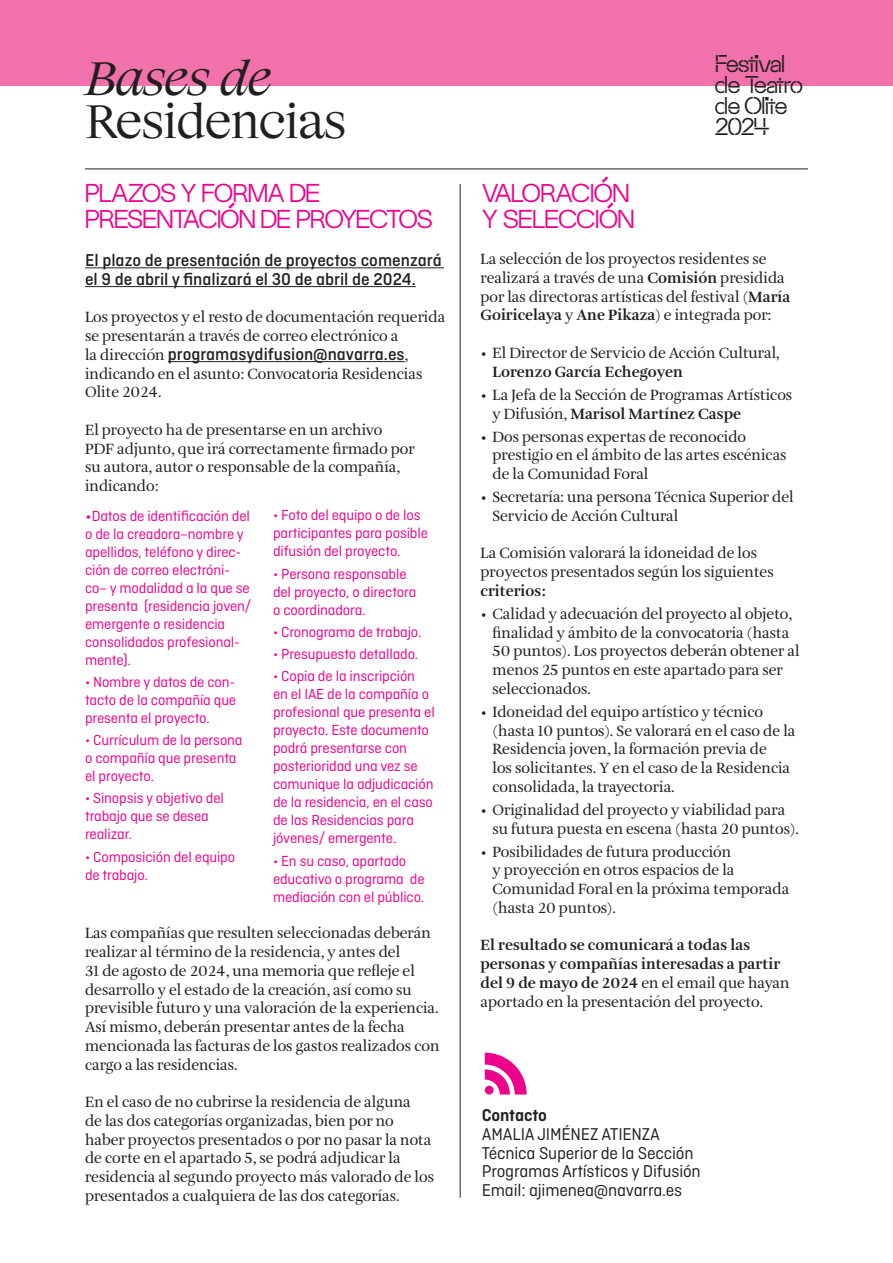
<style>
.page{position:relative;width:893px;height:1263px;background:#fff}
.page>*{position:absolute;margin:0;border:0;box-sizing:border-box;transform-origin:0 0}
.t1{font:300 46.5px "Big Daily Short";letter-spacing:-.03em;color:#231f20}
.t2{font:italic 300 46.5px "Big Daily Short";letter-spacing:-.03em;color:#231f20}
.t3{font:24px/25.5px "SM Maxeville";letter-spacing:-.03em;color:#ed028c}
.t4{font:22.5px "SM Maxeville Constructed";letter-spacing:-.05em;color:#231f20}
.t5{font:22.5px "SM Maxeville Constructed";letter-spacing:-.07em;color:#231f20}
.t6{font:500 18px "Ciutadella";color:#231f20}
.t7{font:18px "Ciutadella";letter-spacing:-.01em;color:#231f20}
.t8{font:600 18px "Ciutadella";letter-spacing:-.01em;color:#231f20}
.t9{font:15.3px/18.8px "Amalia Pro";color:#231f20}
.t10{font:15.3px/18px "Ciutadella";letter-spacing:-.01em;color:#ed028c}
.t11{font:700 15.3px "Amalia Pro";color:#231f20}
.s1{font-family:"Amalia Pro";font-weight:400;font-size:15.3px}
.s2{font-family:"Amalia Pro"}
.s3{font-weight:700}
.s4{font-weight:400}
</style>
<div class="page">
<hr style="left:85px;top:267px;width:359px;height:1px;background:#231f20">
<hr style="left:85px;top:286px;width:331px;height:1px;background:#231f20">
<hr style="left:168px;top:361px;width:237px;height:1px;background:#231f20">
<div style="left:0;top:0;width:893px;height:85px;background:#f171ab"></div>
<hr style="left:85px;top:169px;width:723px;height:1px;background:#231f20">
<hr style="left:460px;top:184px;width:1px;height:1014px;background:#231f20">
<p class="t2" style="left:85px;top:49px;width:189px">Bases de</p>
<p class="t1" style="left:85px;top:92px;width:263px">Residencias</p>
<p class="t3" style="left:85px;top:181px;width:349px">PLAZOS Y FORMA DE<br>PRESENTACIÓN DE PROYECTOS</p>
<p class="t3" style="left:482px;top:181px;width:149px">VALORACIÓN</p>
<p class="t3" style="left:482px;top:207px;width:154px">Y SELECCIÓN</p>
<p class="t5" style="left:715px;top:48px;width:72px">Festival</p>
<p class="t4" style="left:715px;top:69px;width:89px">de Teatro</p>
<p class="t4" style="left:715px;top:90px;width:74px">de Olite</p>
<p class="t4" style="left:715px;top:111px;width:56px">2024</p>
<p class="t6" style="left:85px;top:250px;width:358px">El plazo de presentación de proyectos comenzará</p>
<p class="t6" style="left:85px;top:269px;width:332px">el 9 de abril y finalizará el 30 de abril de 2024.</p>
<p class="t9" style="left:85px;top:308px;width:362px">Los proyectos y el resto de documentación requerida</p>
<p class="t9" style="left:85px;top:327px;width:315px">se presentarán a través de correo electrónico a</p>
<p class="t6" style="left:85px;top:344px;width:325px"><span class="s1">la dirección</span> programasydifusion@navarra.es<span class="s1">,</span></p>
<p class="t9" style="left:85px;top:365px;width:339px">indicando en el asunto: Convocatoria Residencias<br>Olite 2024.</p>
<p class="t9" style="left:85px;top:421px;width:331px">El proyecto ha de presentarse en un archivo PDF adjunto, que irá correctamente firmado por su autora, autor o responsable de la compañía, indicando:</p>
<p class="t10" style="left:85px;top:506px;width:168px"><span class="s2">•</span>Datos de identificación del o de la creadora–nombre y apellidos, teléfono y direc&shy;ción de correo electróni&shy;co– y modalidad a la que se presenta (residencia joven/ emergente o residencia consolidados profesional&shy;mente).</p>
<p class="t10" style="left:85px;top:673px;width:153px;text-align:justify">• Nombre y datos de con&shy;tacto de la compañía que presenta el proyecto.</p>
<p class="t10" style="left:85px;top:731px;width:159px">• Currículum de la persona</p>
<p class="t10" style="left:85px;top:749px;width:153px">o compañía que presenta</p>
<p class="t10" style="left:85px;top:767px;width:71px">el proyecto.</p>
<p class="t10" style="left:85px;top:789px;width:140px">• Sinopsis y objetivo del</p>
<p class="t10" style="left:85px;top:807px;width:125px">trabajo que se desea</p>
<p class="t10" style="left:85px;top:825px;width:49px">realizar.</p>
<p class="t10" style="left:85px;top:847px;width:152px">• Composición del equipo</p>
<p class="t10" style="left:85px;top:865px;width:65px">de trabajo.</p>
<p class="t10" style="left:273px;top:506px;width:157px">• Foto del equipo o de los participantes para posible difusión del proyecto.</p>
<p class="t10" style="left:273px;top:564px;width:135px">• Persona responsable</p>
<p class="t10" style="left:273px;top:582px;width:145px">del proyecto, o directora</p>
<p class="t10" style="left:273px;top:600px;width:94px">o coordinadora.</p>
<p class="t10" style="left:273px;top:623px;width:150px">• Cronograma de trabajo.</p>
<p class="t10" style="left:273px;top:645px;width:147px">• Presupuesto detallado.</p>
<p class="t10" style="left:273px;top:667px;width:163px">• Copia de la inscripción<br>en el IAE de la compañía o profesional que presenta el proyecto. Este documento</p>
<p class="t10" style="left:273px;top:739px;width:162px">podrá presentarse con posterioridad una vez se comunique la adjudicación de la residencia, en el caso</p>
<p class="t10" style="left:273px;top:811px;width:143px">de las Residencias para jóvenes/ emergente.</p>
<p class="t10" style="left:273px;top:851px;width:153px">• En su caso, apartado educativo o programa de mediación con el público.</p>
<p class="t9" style="left:85px;top:924px;width:356px">Las compañías que resulten seleccionadas deberán realizar al término de la residencia, y antes del<br>31 de agosto de 2024, una memoria que refleje el desarrollo y el estado de la creación, así como su previsible futuro y una valoración de la experiencia.<br>Así mismo, deberán presentar antes de la fecha mencionada las facturas de los gastos realizados con cargo a las residencias.</p>
<p class="t9" style="left:85px;top:1093px;width:351px">En el caso de no cubrirse la residencia de alguna<br>de las dos categorías organizadas, bien por no haber proyectos presentados o por no pasar la nota de corte en el apartado 5, se podrá adjudicar la residencia al segundo proyecto más valorado de los presentados a cualquiera de las dos categorías.</p>
<p class="t9" style="left:480px;top:250px;width:288px">La selección de los proyectos residentes se</p>
<p class="t9" style="left:480px;top:269px;width:306px">realizará a través de una <span class="s3">Comisión</span> presidida</p>
<p class="t9" style="left:480px;top:288px;width:312px">por las directoras artísticas del festival (<span class="s3">María<br>Goiricelaya</span> y <span class="s3">Ane Pikaza</span>) e integrada por:</p>
<p class="t9" style="left:480px;top:344px;width:301px">• El Director de Servicio de Acción Cultural,</p>
<p class="t11" style="left:492px;top:362px;width:192px">Lorenzo García Echegoyen</p>
<p class="t9" style="left:480px;top:386px;width:313px">• La Jefa de la Sección de Programas Artísticos</p>
<p class="t11" style="left:492px;top:404px;width:250px"><span class="s4">y Difusión,</span> Marisol Martínez Caspe</p>
<p class="t9" style="left:480px;top:428px;width:267px">• Dos personas expertas de reconocido</p>
<p class="t9" style="left:492px;top:446px;width:296px">prestigio en el ámbito de las artes escénicas</p>
<p class="t9" style="left:492px;top:465px;width:158px">de la Comunidad Foral</p>
<p class="t9" style="left:480px;top:488px;width:315px">• Secretaría: una persona Técnica Superior del</p>
<p class="t9" style="left:492px;top:507px;width:187px">Servicio de Acción Cultural</p>
<p class="t9" style="left:480px;top:544px;width:278px">La Comisión valorará la idoneidad de los</p>
<p class="t9" style="left:480px;top:563px;width:295px">proyectos presentados según los siguientes <span class="s3">criterios:</span></p>
<p class="t9" style="left:480px;top:605px;width:313px">• Calidad y adecuación del proyecto al objeto,</p>
<p class="t9" style="left:492px;top:624px;width:298px">finalidad y ámbito de la convocatoria (hasta</p>
<p class="t9" style="left:492px;top:642px;width:309px">50 puntos). Los proyectos deberán obtener al</p>
<p class="t9" style="left:492px;top:661px;width:292px">menos 25 puntos en este apartado para ser</p>
<p class="t9" style="left:492px;top:680px;width:100px">seleccionados.</p>
<p class="t9" style="left:480px;top:703px;width:284px">• Idoneidad del equipo artístico y técnico</p>
<p class="t9" style="left:492px;top:722px;width:304px">(hasta 10 puntos). Se valorará en el caso de la</p>
<p class="t9" style="left:492px;top:740px;width:276px">Residencia joven, la formación previa de</p>
<p class="t9" style="left:492px;top:759px;width:299px">los solicitantes. Y en el caso de la Residencia</p>
<p class="t9" style="left:492px;top:778px;width:184px">consolidada, la trayectoria.</p>
<p class="t9" style="left:480px;top:801px;width:306px">• Originalidad del proyecto y viabilidad para</p>
<p class="t9" style="left:492px;top:820px;width:308px">su futura puesta en escena (hasta 20 puntos).</p>
<p class="t9" style="left:480px;top:843px;width:252px">• Posibilidades de futura producción</p>
<p class="t9" style="left:492px;top:861px;width:244px">y proyección en otros espacios de la</p>
<p class="t9" style="left:492px;top:880px;width:298px">Comunidad Foral en la próxima temporada</p>
<p class="t9" style="left:492px;top:899px;width:125px">(hasta 20 puntos).</p>
<p class="t11" style="left:480px;top:936px;width:271px">El resultado se comunicará a todas las</p>
<p class="t11" style="left:480px;top:954px;width:301px">personas y compañías interesadas a partir</p>
<p class="t9" style="left:480px;top:974px;width:311px"><span class="s3">del 9 de mayo de 2024</span> en el email que hayan aportado en la presentación del proyecto.</p>
<p class="t8" style="left:482px;top:1105px;width:67px">Contacto</p>
<p class="t7" style="left:482px;top:1124px;width:180px">AMALIA JIMÉNEZ ATIENZA</p>
<p class="t7" style="left:482px;top:1143px;width:213px">Técnica Superior de la Sección</p>
<p class="t7" style="left:482px;top:1161px;width:220px">Programas Artísticos y Difusión</p>
<p class="t7" style="left:482px;top:1180px;width:202px">Email: ajimenea@navarra.es</p>
</div>
